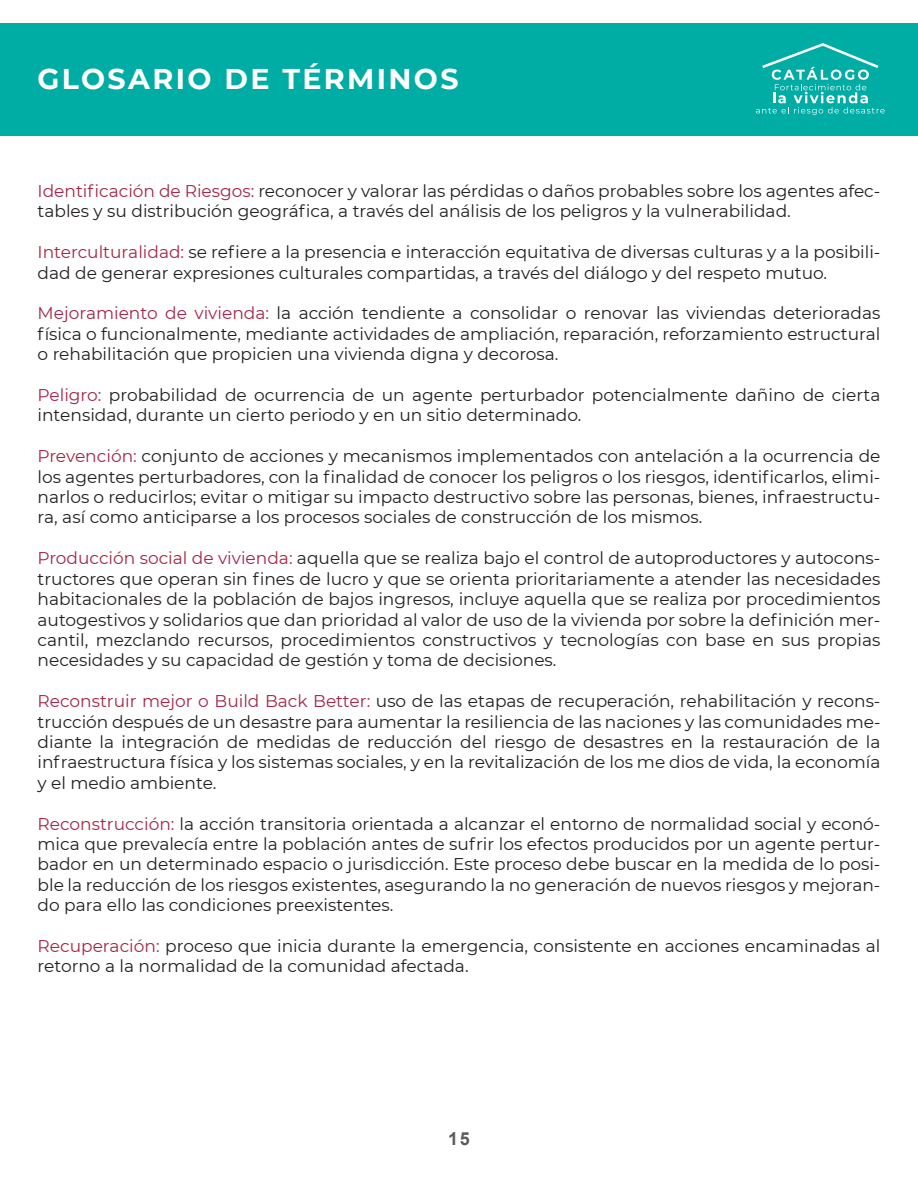
<style>
.page{position:relative;width:918px;height:1188px;background:#fff}
.page>*{position:absolute;margin:0;border:0;box-sizing:border-box;transform-origin:0 0}
.t1{font:700 28.5px "Montserrat";letter-spacing:.085em;color:#fff}
.t2{font:700 18px "Arial";color:#5e595e}
.t3{font:16.95px/20.4px "Montserrat";color:#231f20;text-align:justify}
.s1{color:#a42747}
</style>
<div class="page">
<div style="left:0;top:23px;width:918px;height:112px;background:#00ada5"></div>
<svg style="left:756px;top:43px;width:129px;height:72px"></svg>
<h1 class="t1" style="left:38px;top:58px;width:423px">GLOSARIO DE TÉRMINOS</h1>
<p class="t3" style="left:38px;top:180px;width:844px"><span class="s1">Identificación de Riesgos:</span> reconocer y valorar las pérdidas o daños probables sobre los agentes afec&shy;tables y su distribución geográfica, a través del análisis de los peligros y la vulnerabilidad.</p>
<p class="t3" style="left:38px;top:241px;width:844px"><span class="s1">Interculturalidad:</span> se refiere a la presencia e interacción equitativa de diversas culturas y a la posibili&shy;dad de generar expresiones culturales compartidas, a través del diálogo y del respeto mutuo.</p>
<p class="t3" style="left:38px;top:303px;width:844px"><span class="s1">Mejoramiento de vivienda:</span> la acción tendiente a consolidar o renovar las viviendas deterioradas física o funcionalmente, mediante actividades de ampliación, reparación, reforzamiento estructural o rehabilitación que propicien una vivienda digna y decorosa.</p>
<p class="t3" style="left:38px;top:384px;width:844px"><span class="s1">Peligro:</span> probabilidad de ocurrencia de un agente perturbador potencialmente dañino de cierta intensidad, durante un cierto periodo y en un sitio determinado.</p>
<p class="t3" style="left:38px;top:445px;width:844px"><span class="s1">Prevención:</span> conjunto de acciones y mecanismos implementados con antelación a la ocurrencia de los agentes perturbadores, con la finalidad de conocer los peligros o los riesgos, identificarlos, elimi&shy;narlos o reducirlos; evitar o mitigar su impacto destructivo sobre las personas, bienes, infraestructu&shy;ra, así como anticiparse a los procesos sociales de construcción de los mismos.</p>
<p class="t3" style="left:38px;top:547px;width:844px"><span class="s1">Producción social de vivienda:</span> aquella que se realiza bajo el control de autoproductores y autocons&shy;tructores que operan sin fines de lucro y que se orienta prioritariamente a atender las necesidades habitacionales de la población de bajos ingresos, incluye aquella que se realiza por procedimientos autogestivos y solidarios que dan prioridad al valor de uso de la vivienda por sobre la definición mer&shy;cantil, mezclando recursos, procedimientos constructivos y tecnologías con base en sus propias necesidades y su capacidad de gestión y toma de decisiones.</p>
<p class="t3" style="left:38px;top:690px;width:844px"><span class="s1">Reconstruir mejor o Build Back Better:</span> uso de las etapas de recuperación, rehabilitación y recons&shy;trucción después de un desastre para aumentar la resiliencia de las naciones y las comunidades me&shy;diante la integración de medidas de reducción del riesgo de desastres en la restauración de la infraestructura física y los sistemas sociales, y en la revitalización de los me dios de vida, la economía y el medio ambiente.</p>
<p class="t3" style="left:38px;top:813px;width:844px"><span class="s1">Reconstrucción:</span> la acción transitoria orientada a alcanzar el entorno de normalidad social y econó&shy;mica que prevalecía entre la población antes de sufrir los efectos producidos por un agente pertur&shy;bador en un determinado espacio o jurisdicción. Este proceso debe buscar en la medida de lo posi&shy;ble la reducción de los riesgos existentes, asegurando la no generación de nuevos riesgos y mejoran&shy;do para ello las condiciones preexistentes.</p>
<p class="t3" style="left:38px;top:935px;width:844px"><span class="s1">Recuperación:</span> proceso que inicia durante la emergencia, consistente en acciones encaminadas al retorno a la normalidad de la comunidad afectada.</p>
<p class="t2" style="left:448px;top:1127px;width:23px">15</p>
</div>
